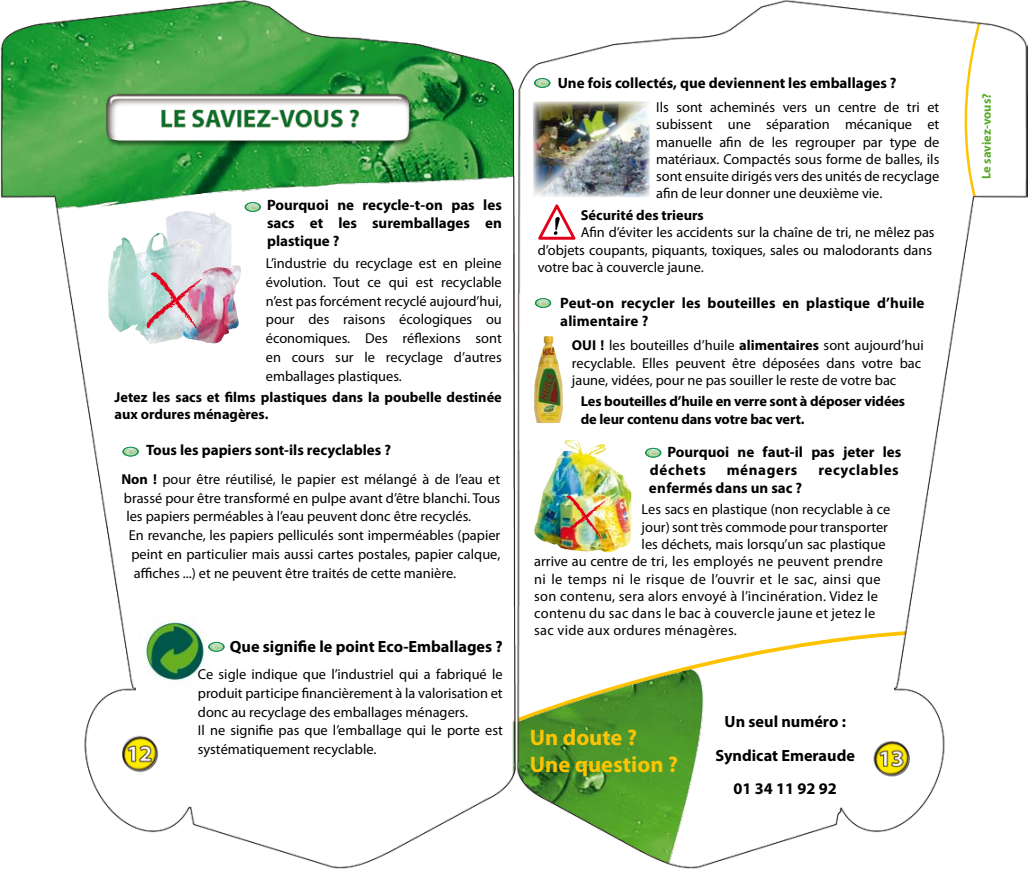
<style>
.page{position:relative;width:1028px;height:869px;background:#fff}
.page>*{position:absolute;margin:0;border:0;box-sizing:border-box;transform-origin:0 0}
.t1{font:700 22.5px/27px "Myriad Pro";color:#fcc404}
.t2{font:700 16.25px/33.8px "Myriad Pro";color:#000;text-align:center}
.t3{font:700 15px/18px "Myriad Pro";color:#000}
.t4{font:700 15px "Myriad Pro";letter-spacing:.04em;color:#000}
.t5{font:14.38px/18.8px "Myriad Pro";color:#000}
.t6{font:14.38px "Myriad Pro";letter-spacing:.02em;color:#000}
.t7{font:700 14.38px/17.2px "Myriad Pro";color:#000}
.t8{font:700 12.5px "Myriad Pro";color:#58ab27}
.s1{font-weight:700}
</style>
<div class="page">
<img style="left:0;top:0;width:1027px;height:868px">
<p class="t3" style="left:267px;top:195px;width:236px;text-align:justify">Pourquoi ne recycle-t-on pas les sacs et les suremballages en plastique ?</p>
<p class="t5" style="left:266px;top:253px;width:237px;text-align:justify">L’industrie du recyclage est en pleine évolution. Tout ce qui est recyclable n’est pas forcément recyclé aujourd’hui, pour des raisons écologiques ou économiques. Des réflexions sont en cours sur le recyclage d’autres emballages plastiques.</p>
<p class="t7" style="left:115px;top:388px;width:389px">Jetez les sacs et films plastiques dans la poubelle destinée aux ordures ménagères.</p>
<p class="t3" style="left:146px;top:440px;width:246px">Tous les papiers sont-ils recyclables ?</p>
<p class="t5" style="left:121px;top:469px;width:380px"><span class="s1">Non !</span> pour être réutilisé, le papier est mélangé à de l’eau et</p>
<p class="t5" style="left:124px;top:488px;width:378px">brassé pour être transformé en pulpe avant d’être blanchi. Tous</p>
<p class="t5" style="left:126px;top:506px;width:346px">les papiers perméables à l’eau peuvent donc être recyclés.</p>
<p class="t5" style="left:129px;top:525px;width:373px">En revanche, les papiers pelliculés sont imperméables (papier</p>
<p class="t5" style="left:131px;top:544px;width:370px">peint en particulier mais aussi cartes postales, papier calque,</p>
<p class="t5" style="left:134px;top:563px;width:323px">affiches ...) et ne peuvent être traités de cette manière.</p>
<p class="t2" style="left:230px;top:628px;width:274px">Que signifie le point Eco-Emballages ?</p>
<p class="t5" style="left:198px;top:664px;width:306px">Ce sigle indique que l’industriel qui a fabriqué le produit participe financièrement à la valorisation et donc au recyclage des emballages ménagers.<br>Il ne signifie pas que l’emballage qui le porte est systématiquement recyclable.</p>
<p class="t3" style="left:557px;top:73px;width:340px">Une fois collectés, que deviennent les emballages ?</p>
<p class="t5" style="left:656px;top:98px;width:285px;line-height:17.2px;text-align:justify">Ils sont acheminés vers un centre de tri et subissent une séparation mécanique et manuelle afin de les regrouper par type de matériaux. Compactés sous forme de balles, ils sont ensuite dirigés vers des unités de recyclage afin de leur donner une deuxième vie.</p>
<p class="t7" style="left:581px;top:206px;width:125px">Sécurité des trieurs</p>
<p class="t5" style="left:537px;top:224px;width:398px;line-height:17.2px;text-indent:43px">Afin d’éviter les accidents sur la chaîne de tri, ne mêlez pas d’objets coupants, piquants, toxiques, sales ou malodorants dans votre bac à couvercle jaune.</p>
<p class="t3" style="left:560px;top:293px;width:366px">Peut-on recycler les bouteilles en plastique d’huile alimentaire ?</p>
<p class="t5" style="left:572px;top:336px;width:353px;line-height:17.2px"><span class="s1">OUI !</span> les bouteilles d’huile <span class="s1">alimentaires</span> sont aujourd’hui recyclable. Elles peuvent être déposées dans votre bac jaune, vidées, pour ne pas souiller le reste de votre bac</p>
<p class="t7" style="left:581px;top:392px;width:326px">Les bouteilles d’huile en verre sont à déposer vidées de leur contenu dans votre bac vert.</p>
<p class="t3" style="left:650px;top:442px;width:253px;text-indent:18px">Pourquoi ne faut-il pas jeter les déchets</p>
<p class="t4" style="left:727px;top:459px;width:72px">ménagers</p>
<p class="t4" style="left:818px;top:459px;width:82px">recyclables</p>
<p class="t3" style="left:648px;top:478px;width:155px">enfermés dans un sac ?</p>
<p class="t5" style="left:641px;top:500px;width:250px">Les sacs en plastique (non recyclable à ce</p>
<p class="t5" style="left:641px;top:517px;width:248px">jour) sont très commode pour transporter</p>
<p class="t5" style="left:641px;top:534px;width:245px">les déchets, mais lorsqu’un sac plastique</p>
<p class="t6" style="left:534px;top:552px;width:350px">arrive au centre de tri, les employés ne peuvent prendre</p>
<p class="t6" style="left:534px;top:569px;width:348px">ni le temps ni le risque de l’ouvrir et le sac, ainsi que</p>
<p class="t6" style="left:534px;top:586px;width:345px">son contenu, sera alors envoyé à l’incinération. Videz le</p>
<p class="t6" style="left:534px;top:604px;width:343px">contenu du sac dans le bac à couvercle jaune et jetez le</p>
<p class="t6" style="left:534px;top:621px;width:204px">sac vide aux ordures ménagères.</p>
<h1 class="t1" style="left:530px;top:722px;width:150px">Un doute ?<br>Une question ?</h1>
<p class="t2" style="left:715px;top:703px;width:141px">Un seul numéro :<br>Syndicat Emeraude<br>01 34 11 92 92</p>
<p class="t8" style="left:978px;top:179px;width:87px;rotate:-90deg">Le saviez-vous?</p>
</div>
